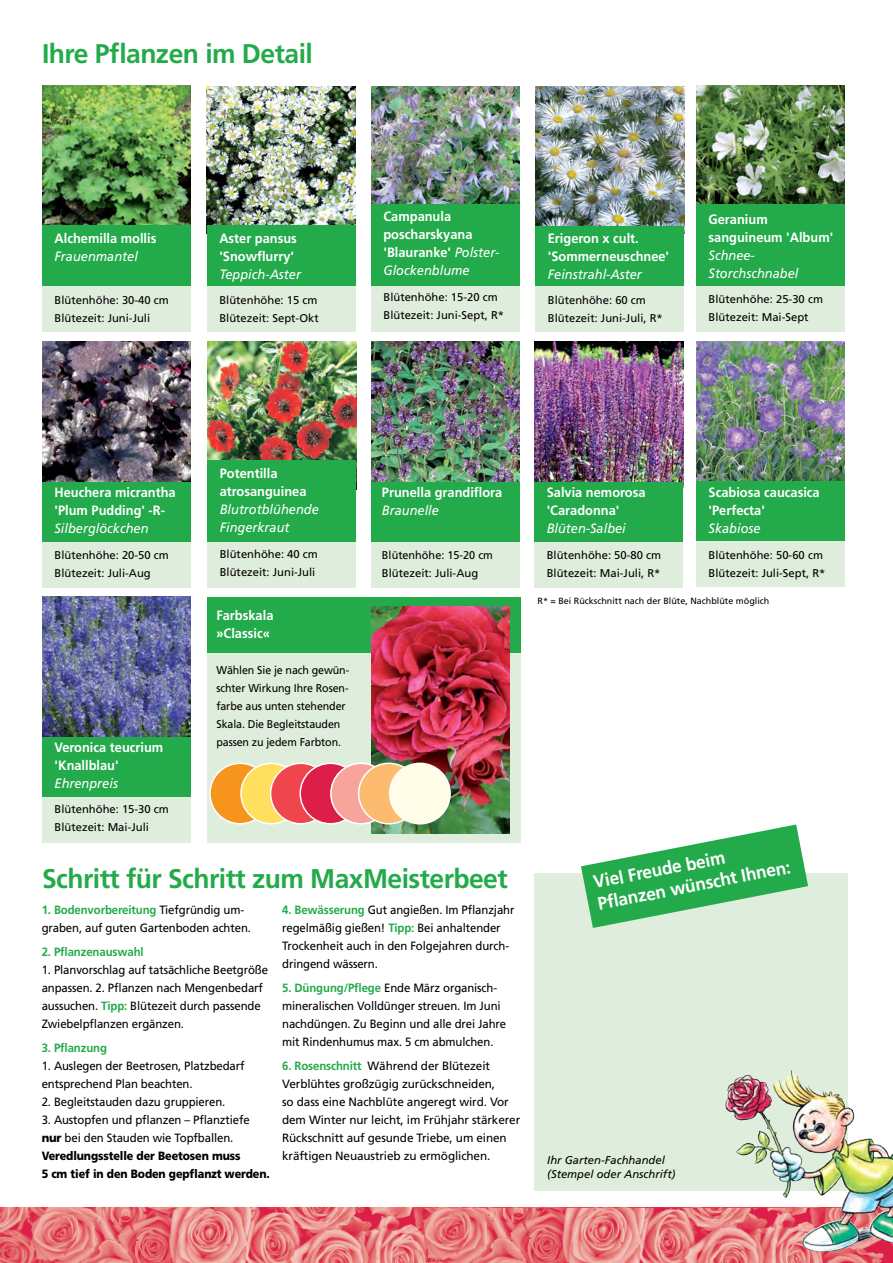
<style>
.page{position:relative;width:893px;height:1263px;background:#fff}
.page>*{position:absolute;margin:0;border:0;box-sizing:border-box;transform-origin:0 0}
.t1{font:700 27px "Frutiger";letter-spacing:-.02em;color:#23aa4a}
.t2{font:700 18px/22px "Frutiger";color:#fff;scale:.96 1}
.t3{font:700 13.5px/18px "Frutiger";color:#fff;scale:.95 1}
.t4{font:italic 13.5px/18px "Frutiger";color:#fff;scale:.95 1}
.t5{font:12px/18px "Frutiger";letter-spacing:-.01em;color:#000;scale:.95 1}
.t6{font:12px/18px "Frutiger";letter-spacing:-.01em;color:#000}
.t7{font:900 12px/18px "Frutiger";letter-spacing:-.01em;color:#000;scale:.95 1}
.t8{font:700 12px "Frutiger";letter-spacing:-.01em;color:#23aa4a;scale:.95 1}
.t9{font:11.25px/18px "Frutiger";color:#000}
.t10{font:11.25px/18px "Frutiger";color:#000;scale:.95 1}
.t11{font:italic 11.25px/13.5px "Frutiger";color:#000}
.t12{font:9px "Frutiger";color:#000}
.s1{font-weight:400;font-style:italic}
.s2{font-weight:700;color:#23aa4a}
.s3{font-weight:400}
</style>
<div class="page">
<div style="left:42px;top:262px;width:149px;height:70px;background:#dfeddc"></div>
<img style="left:42px;top:86px;width:149px;height:140px">
<div style="left:42px;top:226px;width:149px;height:60px;background:#23aa4a"></div>
<div style="left:534px;top:518px;width:149px;height:70px;background:#dfeddc"></div>
<img style="left:534px;top:342px;width:149px;height:140px">
<div style="left:534px;top:482px;width:149px;height:59px;background:#23aa4a"></div>
<div style="left:696px;top:262px;width:149px;height:70px;background:#dfeddc"></div>
<img style="left:696px;top:86px;width:149px;height:118px">
<div style="left:696px;top:204px;width:149px;height:82px;background:#23aa4a"></div>
<div style="left:696px;top:517px;width:149px;height:70px;background:#dfeddc"></div>
<img style="left:696px;top:341px;width:149px;height:141px">
<div style="left:696px;top:482px;width:149px;height:59px;background:#23aa4a"></div>
<div style="left:42px;top:518px;width:149px;height:70px;background:#dfeddc"></div>
<img style="left:42px;top:342px;width:149px;height:140px">
<div style="left:42px;top:482px;width:149px;height:59px;background:#23aa4a"></div>
<div style="left:207px;top:518px;width:149px;height:70px;background:#dfeddc"></div>
<img style="left:207px;top:342px;width:149px;height:118px">
<div style="left:207px;top:460px;width:149px;height:81px;background:#23aa4a"></div>
<div style="left:207px;top:262px;width:149px;height:70px;background:#dfeddc"></div>
<img style="left:207px;top:86px;width:149px;height:140px">
<div style="left:207px;top:226px;width:149px;height:60px;background:#23aa4a"></div>
<div style="left:371px;top:262px;width:149px;height:70px;background:#dfeddc"></div>
<img style="left:371px;top:86px;width:149px;height:118px">
<div style="left:371px;top:204px;width:149px;height:82px;background:#23aa4a"></div>
<div style="left:535px;top:262px;width:149px;height:70px;background:#dfeddc"></div>
<img style="left:535px;top:86px;width:149px;height:140px">
<div style="left:535px;top:226px;width:149px;height:60px;background:#23aa4a"></div>
<div style="left:371px;top:518px;width:149px;height:70px;background:#dfeddc"></div>
<img style="left:371px;top:342px;width:149px;height:140px">
<div style="left:371px;top:482px;width:149px;height:59px;background:#23aa4a"></div>
<div style="left:42px;top:773px;width:149px;height:70px;background:#dfeddc"></div>
<img style="left:42px;top:597px;width:149px;height:140px">
<div style="left:42px;top:737px;width:149px;height:59px;background:#23aa4a"></div>
<img style="left:0;top:1208px;width:422px;height:55px">
<img style="left:422px;top:1208px;width:471px;height:55px">
<div style="left:207px;top:616px;width:314px;height:226px;background:#dfeddc"></div>
<div style="left:207px;top:597px;width:314px;height:56px;background:#23aa4a"></div>
<img style="left:371px;top:606px;width:139px;height:228px">
<div style="left:210px;top:763px;width:60px;height:61px;background:#f7941e;border-radius:50%"></div>
<div style="left:209px;top:762px;width:62px;height:62px;border:2px solid #fff;border-radius:50%"></div>
<div style="left:241px;top:763px;width:60px;height:61px;background:#ffdf5d;border-radius:50%"></div>
<div style="left:240px;top:762px;width:62px;height:62px;border:2px solid #fff;border-radius:50%"></div>
<div style="left:534px;top:873px;width:313px;height:317px;background:#dfeddc"></div>
<img style="left:763px;top:1070px;width:71px;height:102px">
<svg style="left:581px;top:824px;width:227px;height:104px"></svg>
<div style="left:271px;top:763px;width:60px;height:61px;background:#ef464e;border-radius:50%"></div>
<div style="left:270px;top:762px;width:62px;height:62px;border:2px solid #fff;border-radius:50%"></div>
<div style="left:300px;top:763px;width:61px;height:61px;background:#dc1e48;border-radius:50%"></div>
<div style="left:299px;top:762px;width:62px;height:62px;border:2px solid #fff;border-radius:50%"></div>
<div style="left:331px;top:763px;width:60px;height:61px;background:#f7a59c;border-radius:50%"></div>
<div style="left:330px;top:762px;width:62px;height:62px;border:2px solid #fff;border-radius:50%"></div>
<div style="left:359px;top:763px;width:60px;height:61px;background:#fcbb6e;border-radius:50%"></div>
<div style="left:358px;top:762px;width:62px;height:62px;border:2px solid #fff;border-radius:50%"></div>
<div style="left:390px;top:763px;width:60px;height:61px;background:#fffde7;border-radius:50%"></div>
<div style="left:389px;top:762px;width:62px;height:62px;border:2px solid #fff;border-radius:50%"></div>
<h1 class="t1" style="left:42px;top:38px;width:272px">Ihre Pflanzen im Detail</h1>
<p class="t3" style="left:55px;top:229px;width:109px">Alchemilla mollis</p>
<p class="t4" style="left:55px;top:247px;width:89px">Frauenmantel</p>
<p class="t9" style="left:55px;top:291px;width:116px">Blütenhöhe: 30-40 cm<br>Blütezeit: Juni-Juli</p>
<p class="t3" style="left:219px;top:229px;width:83px">Aster pansus 'Snowflurry'</p>
<p class="t4" style="left:219px;top:265px;width:88px">Teppich-Aster</p>
<p class="t9" style="left:219px;top:291px;width:101px">Blütenhöhe: 15 cm<br>Blütezeit: Sept-Okt</p>
<p class="t3" style="left:383px;top:208px;width:124px">Campanula poscharskyana 'Blauranke' <span class="s1">Polster-<br>Glockenblume</span></p>
<p class="t9" style="left:383px;top:288px;width:122px">Blütenhöhe: 15-20 cm<br>Blütezeit: Juni-Sept, R*</p>
<p class="t3" style="left:548px;top:229px;width:129px">Erigeron x cult. 'Sommerneuschnee'</p>
<p class="t4" style="left:548px;top:265px;width:101px">Feinstrahl-Aster</p>
<p class="t9" style="left:548px;top:291px;width:117px">Blütenhöhe: 60 cm<br>Blütezeit: Juni-Juli, R*</p>
<p class="t3" style="left:709px;top:210px;width:133px">Geranium sanguineum 'Album'</p>
<p class="t4" style="left:709px;top:246px;width:96px">Schnee-<br>Storchschnabel</p>
<p class="t9" style="left:709px;top:290px;width:116px">Blütenhöhe: 25-30 cm<br>Blütezeit: Mai-Sept</p>
<p class="t3" style="left:55px;top:484px;width:129px">Heuchera micrantha 'Plum Pudding' -R-</p>
<p class="t4" style="left:55px;top:520px;width:101px">Silberglöckchen</p>
<p class="t9" style="left:55px;top:546px;width:116px">Blütenhöhe: 20-50 cm<br>Blütezeit: Juli-Aug</p>
<p class="t3" style="left:220px;top:464px;width:93px">Potentilla atrosanguinea</p>
<p class="t4" style="left:220px;top:500px;width:106px">Blutrotblühende<br>Fingerkraut</p>
<p class="t9" style="left:220px;top:545px;width:100px">Blütenhöhe: 40 cm<br>Blütezeit: Juni-Juli</p>
<p class="t3" style="left:382px;top:484px;width:128px">Prunella grandiflora</p>
<p class="t4" style="left:382px;top:502px;width:62px">Braunelle</p>
<p class="t9" style="left:382px;top:546px;width:112px">Blütenhöhe: 15-20 cm<br>Blütezeit: Juli-Aug</p>
<p class="t3" style="left:216px;top:606px;width:62px">Farbskala »Classic«</p>
<p class="t10" style="left:216px;top:661px;width:141px">Wählen Sie je nach gewün&shy;schter Wirkung Ihre Rosen&shy;farbe aus unten stehender<br>Skala. Die Begleitstauden passen zu jedem Farbton.</p>
<p class="t3" style="left:55px;top:738px;width:116px">Veronica teucrium 'Knallblau'</p>
<p class="t4" style="left:55px;top:774px;width:68px">Ehrenpreis</p>
<p class="t9" style="left:55px;top:800px;width:116px">Blütenhöhe: 15-30 cm<br>Blütezeit: Mai-Juli</p>
<h1 class="t1" style="left:42px;top:863px;width:467px">Schritt für Schritt zum MaxMeisterbeet</h1>
<p class="t5" style="left:42px;top:901px;width:222px"><span class="s2">1. Bodenvorbereitung</span> Tiefgründig um&shy;graben, auf guten Gartenboden achten.</p>
<p class="t8" style="left:42px;top:945px;width:109px">2. Pflanzenauswahl</p>
<p class="t5" style="left:42px;top:961px;width:240px">1. Planvorschlag auf tatsächliche Beetgröße anpassen. 2. Pflanzen nach Mengenbedarf aussuchen. <span class="s2">Tipp:</span> Blütezeit durch passende Zwiebelpflanzen ergänzen.</p>
<p class="t8" style="left:42px;top:1041px;width:70px">3. Pflanzung</p>
<p class="t5" style="left:42px;top:1057px;width:215px">1. Auslegen der Beetrosen, Platzbedarf entsprechend Plan beachten.</p>
<p class="t5" style="left:42px;top:1093px;width:195px">2. Begleitstauden dazu gruppieren.</p>
<p class="t7" style="left:42px;top:1110px;width:242px"><span class="s3">3. Austopfen und pflanzen – Pflanztiefe </span>nur <span class="s3">bei den Stauden wie Topfballen.<br></span>Veredlungsstelle der Beetosen muss<br>5 cm tief in den Boden gepflanzt werden.</p>
<p class="t5" style="left:282px;top:901px;width:246px"><span class="s2">4. Bewässerung</span> Gut angießen. Im Pflanzjahr regelmäßig gießen! <span class="s2">Tipp:</span> Bei anhaltender Trockenheit auch in den Folgejahren durch&shy;dringend wässern.</p>
<p class="t5" style="left:282px;top:979px;width:237px"><span class="s2">5. Düngung/Pflege</span> Ende März organisch&shy;mineralischen Volldünger streuen. Im Juni nachdüngen. Zu Beginn und alle drei Jahre mit Rindenhumus max. 5 cm abmulchen.</p>
<p class="t6" style="left:282px;top:1057px;width:240px"><span class="s2">6. Rosenschnitt</span> Während der Blütezeit Verblühtes großzügig zurückschneiden,<br>so dass eine Nachblüte angeregt wird. Vor dem Winter nur leicht, im Frühjahr stärkerer Rückschnitt auf gesunde Triebe, um einen kräftigen Neuaustrieb zu ermöglichen.</p>
<p class="t3" style="left:547px;top:484px;width:106px">Salvia nemorosa 'Caradonna'</p>
<p class="t4" style="left:547px;top:520px;width:85px">Blüten-Salbei</p>
<p class="t9" style="left:547px;top:546px;width:116px">Blütenhöhe: 50-80 cm<br>Blütezeit: Mai-Juli, R*</p>
<p class="t3" style="left:709px;top:484px;width:119px">Scabiosa caucasica 'Perfecta'</p>
<p class="t4" style="left:709px;top:520px;width:56px">Skabiose</p>
<p class="t9" style="left:709px;top:546px;width:118px">Blütenhöhe: 50-60 cm<br>Blütezeit: Juli-Sept, R*</p>
<p class="t12" style="left:537px;top:596px;width:233px">R* = Bei Rückschnitt nach der Blüte, Nachblüte möglich</p>
<h2 class="t2" style="left:592px;top:871px;width:206px;rotate:-11deg">Viel Freude beim<br>Pfl anzen wünscht Ihnen:</h2>
<p class="t11" style="left:547px;top:1153px;width:130px">Ihr Garten-Fachhandel (Stempel oder Anschrift)</p>
</div>
